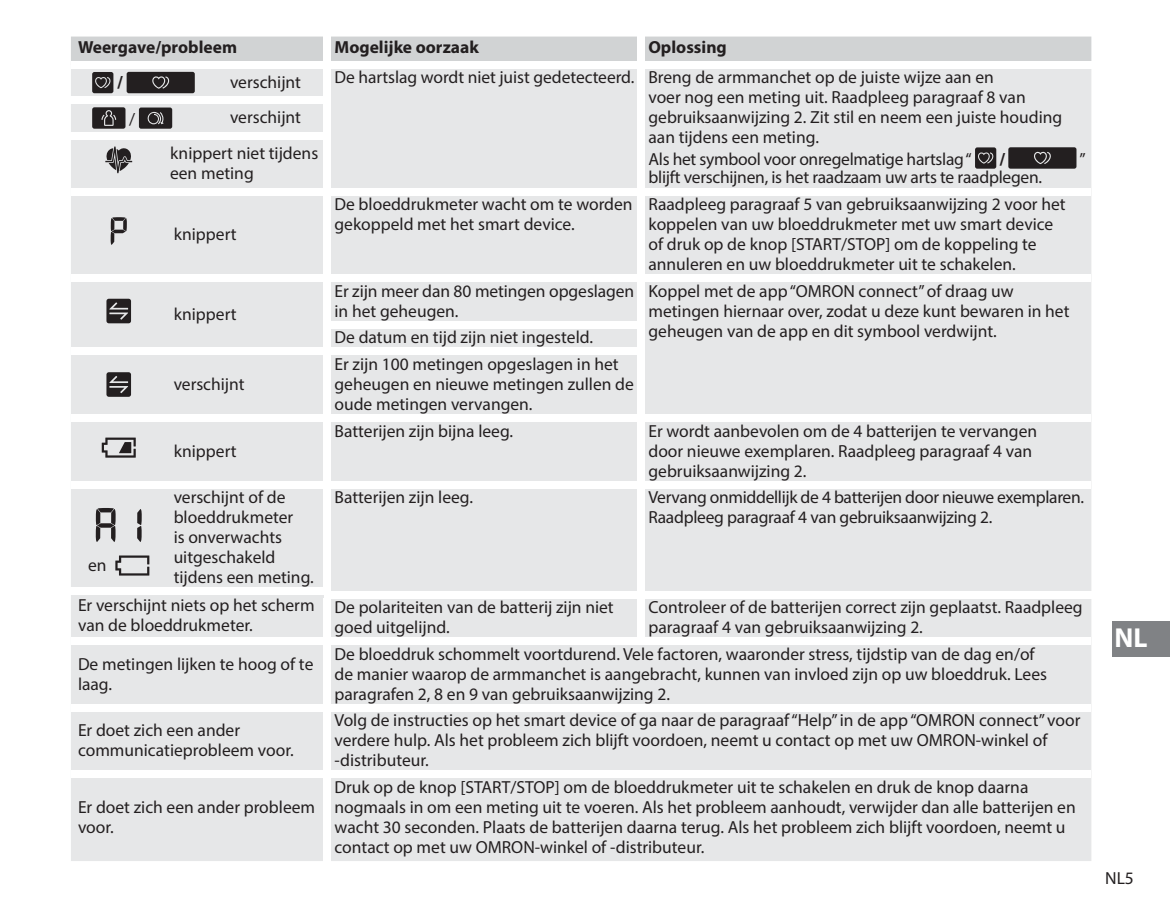
<style>
.page{position:relative;width:1170px;height:923px;background:#fff}
.page>*{position:absolute;margin:0;border:0;box-sizing:border-box;transform-origin:0 0}
.t1{font:700 27.5px "Myriad Pro";color:#fff}
.t2{font:17.5px/20px "Myriad Pro";color:#231f20}
.t3{font:17.5px/20px "Myriad Pro";letter-spacing:-.02em;color:#231f20}
.t4{font:700 17.5px "Myriad Pro";color:#231f20}
</style>
<div class="page">
<div style="left:1113px;top:621px;width:57px;height:36px;background:#808285"></div>
<div style="left:71px;top:37px;width:1020px;height:24px;background:#d1d3d4"></div>
<div style="left:71px;top:69px;width:1020px;height:792px;background:#e6e7e8"></div>
<div style="left:324px;top:37px;width:7px;height:24px;background:#fff"></div>
<div style="left:638px;top:37px;width:7px;height:24px;background:#fff"></div>
<div style="left:71px;top:97px;width:260px;height:7px;background:#fff"></div>
<div style="left:71px;top:132px;width:260px;height:7px;background:#fff"></div>
<div style="left:638px;top:68px;width:7px;height:120px;background:#fff"></div>
<div style="left:327px;top:188px;width:764px;height:7px;background:#fff"></div>
<div style="left:638px;top:195px;width:7px;height:79px;background:#fff"></div>
<div style="left:327px;top:274px;width:764px;height:8px;background:#fff"></div>
<div style="left:638px;top:282px;width:7px;height:39px;background:#fff"></div>
<div style="left:324px;top:321px;width:321px;height:7px;background:#fff"></div>
<div style="left:638px;top:328px;width:7px;height:20px;background:#fff"></div>
<div style="left:327px;top:348px;width:318px;height:7px;background:#fff"></div>
<div style="left:638px;top:355px;width:7px;height:59px;background:#fff"></div>
<div style="left:327px;top:414px;width:764px;height:7px;background:#fff"></div>
<div style="left:638px;top:421px;width:7px;height:60px;background:#fff"></div>
<div style="left:327px;top:481px;width:764px;height:7px;background:#fff"></div>
<div style="left:638px;top:488px;width:7px;height:103px;background:#fff"></div>
<div style="left:324px;top:591px;width:767px;height:7px;background:#fff"></div>
<div style="left:638px;top:598px;width:7px;height:39px;background:#fff"></div>
<div style="left:327px;top:637px;width:764px;height:7px;background:#fff"></div>
<div style="left:327px;top:704px;width:764px;height:7px;background:#fff"></div>
<div style="left:327px;top:770px;width:764px;height:8px;background:#fff"></div>
<div style="left:324px;top:68px;width:7px;height:29px;background:#fff"></div>
<div style="left:324px;top:104px;width:7px;height:28px;background:#fff"></div>
<div style="left:324px;top:139px;width:7px;height:49px;background:#fff"></div>
<div style="left:324px;top:195px;width:7px;height:79px;background:#fff"></div>
<div style="left:324px;top:282px;width:7px;height:39px;background:#fff"></div>
<div style="left:324px;top:328px;width:7px;height:20px;background:#fff"></div>
<div style="left:324px;top:355px;width:7px;height:59px;background:#fff"></div>
<div style="left:324px;top:421px;width:7px;height:60px;background:#fff"></div>
<div style="left:324px;top:488px;width:7px;height:100px;background:#fff"></div>
<div style="left:324px;top:598px;width:7px;height:39px;background:#fff"></div>
<div style="left:324px;top:644px;width:7px;height:60px;background:#fff"></div>
<div style="left:324px;top:711px;width:7px;height:59px;background:#fff"></div>
<div style="left:71px;top:188px;width:256px;height:7px;background:#fff"></div>
<div style="left:71px;top:274px;width:256px;height:8px;background:#fff"></div>
<div style="left:71px;top:348px;width:256px;height:7px;background:#fff"></div>
<div style="left:71px;top:414px;width:256px;height:7px;background:#fff"></div>
<div style="left:71px;top:481px;width:256px;height:7px;background:#fff"></div>
<div style="left:71px;top:587px;width:260px;height:8px;background:#fff"></div>
<div style="left:71px;top:637px;width:256px;height:7px;background:#fff"></div>
<div style="left:71px;top:704px;width:256px;height:7px;background:#fff"></div>
<div style="left:71px;top:770px;width:256px;height:8px;background:#fff"></div>
<div style="left:324px;top:778px;width:7px;height:83px;background:#fff"></div>
<svg style="left:92px;top:72px;width:21px;height:21px"></svg>
<svg style="left:127px;top:72px;width:68px;height:21px"></svg>
<svg style="left:975px;top:147px;width:21px;height:22px"></svg>
<svg style="left:1008px;top:147px;width:68px;height:22px"></svg>
<svg style="left:92px;top:107px;width:34px;height:22px"></svg>
<svg style="left:139px;top:107px;width:33px;height:22px"></svg>
<svg style="left:105px;top:146px;width:27px;height:27px"></svg>
<svg style="left:111px;top:217px;width:16px;height:28px"></svg>
<svg style="left:106px;top:299px;width:25px;height:24px"></svg>
<svg style="left:106px;top:372px;width:25px;height:25px"></svg>
<svg style="left:102px;top:437px;width:34px;height:20px"></svg>
<svg style="left:137px;top:509px;width:5px;height:33px"></svg>
<svg style="left:96px;top:508px;width:20px;height:34px"></svg>
<svg style="left:115px;top:555px;width:34px;height:20px"></svg>
<p class="t4" style="left:78px;top:41px;width:161px">Weergave/probleem</p>
<p class="t4" style="left:335px;top:41px;width:146px">Mogelijke oorzaak</p>
<p class="t4" style="left:648px;top:41px;width:80px">Oplossing</p>
<p class="t4" style="left:117px;top:76px;width:7px">/</p>
<p class="t2" style="left:230px;top:74px;width:72px">verschijnt</p>
<p class="t2" style="left:648px;top:69px;width:415px;text-indent:-314px">De hartslag wordt niet juist gedetecteerd. Breng de armmanchet op de juiste wijze aan en<br>voer nog een meting uit. Raadpleeg paragraaf 8 van gebruiksaanwijzing 2. Zit stil en neem een juiste houding aan tijdens een meting.<br>Als het symbool voor onregelmatige hartslag “</p>
<p class="t2" style="left:129px;top:111px;width:8px">/</p>
<p class="t2" style="left:170px;top:101px;width:150px;line-height:35.5px;text-indent:60px">verschijnt knippert niet tijdens</p>
<p class="t2" style="left:170px;top:165px;width:85px">een meting</p>
<p class="t4" style="left:999px;top:152px;width:7px">/</p>
<p class="t2" style="left:1080px;top:151px;width:8px">”</p>
<p class="t2" style="left:648px;top:169px;width:395px">blijft verschijnen, is het raadzaam uw arts te raadplegen.</p>
<p class="t2" style="left:174px;top:226px;width:64px">knippert</p>
<p class="t2" style="left:174px;top:306px;width:64px">knippert</p>
<p class="t2" style="left:174px;top:376px;width:72px">verschijnt</p>
<p class="t2" style="left:174px;top:442px;width:64px">knippert</p>
<p class="t2" style="left:335px;top:196px;width:300px">De bloeddrukmeter wacht om te worden gekoppeld met het smart device.</p>
<p class="t2" style="left:648px;top:196px;width:419px">Raadpleeg paragraaf 5 van gebruiksaanwijzing 2 voor het koppelen van uw bloeddrukmeter met uw smart device of druk op de knop [START/STOP] om de koppeling te annuleren en uw bloeddrukmeter uit te schakelen.</p>
<p class="t2" style="left:335px;top:283px;width:301px">Er zijn meer dan 80 metingen opgeslagen in het geheugen.</p>
<p class="t2" style="left:648px;top:283px;width:423px">Koppel met de app “OMRON connect” of draag uw metingen hiernaar over, zodat u deze kunt bewaren in het geheugen van de app en dit symbool verdwijnt.</p>
<p class="t2" style="left:335px;top:329px;width:260px">De datum en tijd zijn niet ingesteld.</p>
<p class="t2" style="left:335px;top:356px;width:301px">Er zijn 100 metingen opgeslagen in het geheugen en nieuwe metingen zullen de oude metingen vervangen.</p>
<p class="t2" style="left:335px;top:422px;width:180px">Batterijen zijn bijna leeg.</p>
<p class="t2" style="left:648px;top:422px;width:390px">Er wordt aanbevolen om de 4 batterijen te vervangen door nieuwe exemplaren. Raadpleeg paragraaf 4 van gebruiksaanwijzing 2.</p>
<p class="t2" style="left:174px;top:489px;width:142px">verschijnt of de bloeddrukmeter<br>is onverwachts uitgeschakeld tijdens een meting.</p>
<p class="t2" style="left:335px;top:489px;width:140px">Batterijen zijn leeg.</p>
<p class="t3" style="left:648px;top:489px;width:437px">Vervang onmiddellijk de 4 batterijen door nieuwe exemplaren.<br>Raadpleeg paragraaf 4 van gebruiksaanwijzing 2.</p>
<p class="t2" style="left:78px;top:597px;width:238px">Er verschijnt niets op het scherm van de bloeddrukmeter.</p>
<p class="t2" style="left:335px;top:599px;width:281px">De polariteiten van de batterij zijn niet goed uitgelijnd.</p>
<p class="t2" style="left:648px;top:599px;width:436px">Controleer of de batterijen correct zijn geplaatst. Raadpleeg paragraaf 4 van gebruiksaanwijzing 2.</p>
<p class="t2" style="left:78px;top:655px;width:237px">De metingen lijken te hoog of te laag.</p>
<p class="t2" style="left:335px;top:645px;width:714px">De bloeddruk schommelt voortdurend. Vele factoren, waaronder stress, tijdstip van de dag en/of de manier waarop de armmanchet is aangebracht, kunnen van invloed zijn op uw bloeddruk. Lees paragrafen 2, 8 en 9 van gebruiksaanwijzing 2.</p>
<p class="t2" style="left:78px;top:722px;width:217px">Er doet zich een ander communicatieprobleem voor.</p>
<p class="t2" style="left:335px;top:712px;width:747px">Volg de instructies op het smart device of ga naar de paragraaf “Help” in de app “OMRON connect” voor verdere hulp. Als het probleem zich blijft voordoen, neemt u contact op met uw OMRON-winkel of -distributeur.</p>
<p class="t2" style="left:78px;top:799px;width:239px">Er doet zich een ander probleem voor.</p>
<p class="t2" style="left:88px;top:557px;width:20px">en</p>
<p class="t2" style="left:335px;top:779px;width:743px">Druk op de knop [START/STOP] om de bloeddrukmeter uit te schakelen en druk de knop daarna nogmaals in om een meting uit te voeren. Als het probleem aanhoudt, verwijder dan alle batterijen en wacht 30 seconden. Plaats de batterijen daarna terug. Als het probleem zich blijft voordoen, neemt u contact op met uw OMRON-winkel of -distributeur.</p>
<h1 class="t1" style="left:1114px;top:628px;width:35px">NL</h1>
<p class="t2" style="left:1105px;top:869px;width:30px">NL5</p>
</div>
